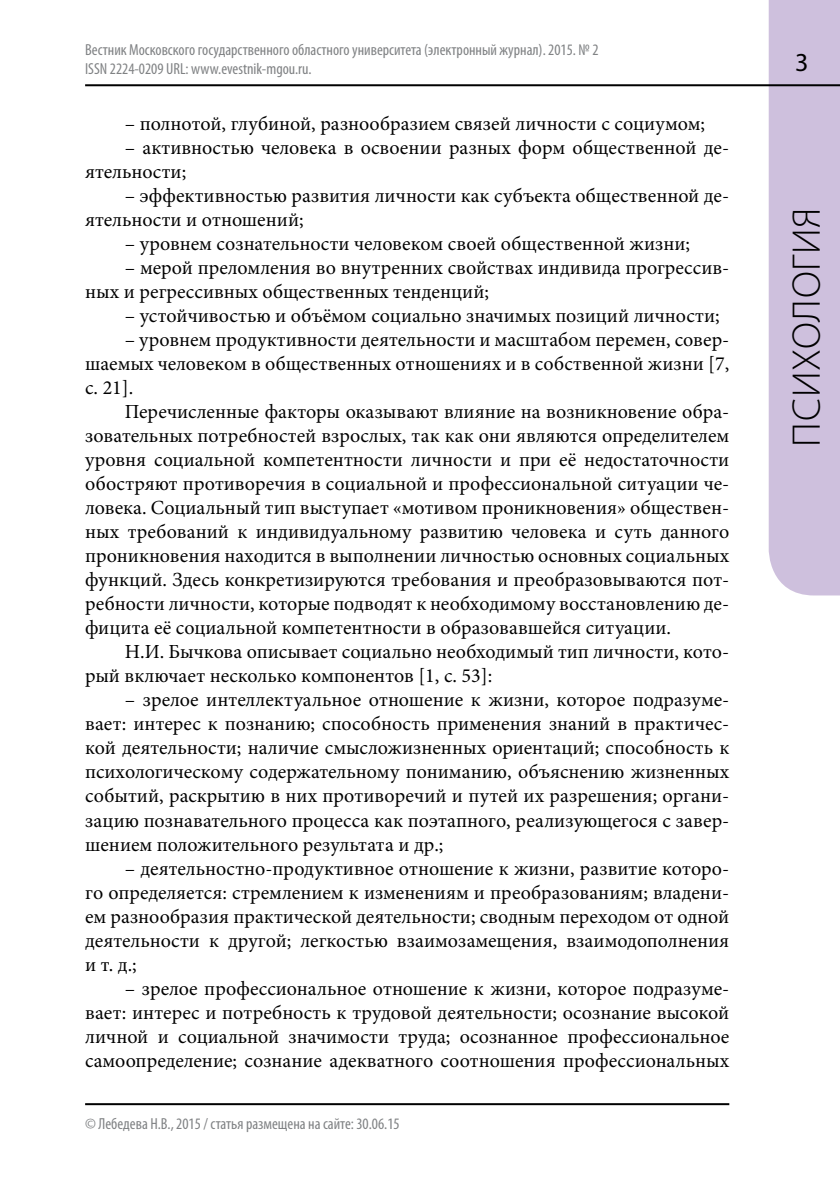
<style>
.page{position:relative;width:840px;height:1191px;background:#fff}
.page>*{position:absolute;margin:0;border:0;box-sizing:border-box;transform-origin:0 0}
.t1{font:300 40px "Myriad Pro";letter-spacing:.02em;color:#000}
.t2{font:20px/24px "Minion Pro";color:#000;text-align:justify}
.t3{font:condensed 16px/19.2px "Myriad Pro";color:#808284}
</style>
<div class="page">
<div style="left:768px;top:0;width:71px;height:595px;background:#cec0dd"></div>
<hr style="left:85px;top:84px;width:754px;height:2px;background:#000">
<hr style="left:85px;top:1103px;width:644px;height:2px;background:#000">
<svg style="left:795px;top:54px;width:11px;height:18px"></svg>
<p class="t3" style="left:85px;top:39px;width:514px">Вестник Московского государственного областного университета (электронный журнал). 2015. № 2<br>ISSN 2224-0209 URL: www.evestnik-mgou.ru.</p>
<p class="t2" style="left:125px;top:112px;width:581px">– полнотой, глубиной, разнообразием связей личности с социумом;</p>
<p class="t2" style="left:85px;top:136px;width:645px;text-indent:40px">– активностью человека в освоении разных форм общественной де&shy;ятельности;</p>
<p class="t2" style="left:85px;top:184px;width:645px;text-indent:40px">– эффективностью развития личности как субъекта общественной де&shy;ятельности и отношений;</p>
<p class="t2" style="left:125px;top:232px;width:566px">– уровнем сознательности человеком своей общественной жизни;</p>
<p class="t2" style="left:85px;top:256px;width:645px;text-indent:40px">– мерой преломления во внутренних свойствах индивида прогрессив&shy;ных и регрессивных общественных тенденций;</p>
<p class="t2" style="left:125px;top:304px;width:596px">– устойчивостью и объёмом социально значимых позиций личности;</p>
<p class="t2" style="left:85px;top:328px;width:645px;text-indent:40px">– уровнем продуктивности деятельности и масштабом перемен, совер&shy;шаемых человеком в общественных отношениях и в собственной жизни [7, с. 21].</p>
<p class="t2" style="left:85px;top:400px;width:645px;text-indent:40px">Перечисленные факторы оказывают влияние на возникновение обра&shy;зовательных потребностей взрослых, так как они являются определителем уровня социальной компетентности личности и при её недостаточности обостряют противоречия в социальной и профессиональной ситуации че&shy;ловека. Социальный тип выступает «мотивом проникновения» обществен&shy;ных требований к индивидуальному развитию человека и суть данного проникновения находится в выполнении личностью основных социальных функций. Здесь конкретизируются требования и преобразовываются пот&shy;ребности личности, которые подводят к необходимому восстановлению де&shy;фицита её социальной компетентности в образовавшейся ситуации.</p>
<p class="t2" style="left:85px;top:640px;width:645px;text-indent:40px">Н.И. Бычкова описывает социально необходимый тип личности, кото&shy;рый включает несколько компонентов [1, с. 53]:</p>
<p class="t2" style="left:85px;top:688px;width:645px;text-indent:40px">– зрелое интеллектуальное отношение к жизни, которое подразуме&shy;вает: интерес к познанию; способность применения знаний в практичес&shy;кой деятельности; наличие смысложизненных ориентаций; способность к психологическому содержательному пониманию, объяснению жизненных событий, раскрытию в них противоречий и путей их разрешения; органи&shy;зацию познавательного процесса как поэтапного, реализующегося с завер&shy;шением положительного результата и др.;</p>
<p class="t2" style="left:85px;top:856px;width:645px;text-indent:40px">– деятельностно-продуктивное отношение к жизни, развитие которо&shy;го определяется: стремлением к изменениям и преобразованиям; владени&shy;ем разнообразия практической деятельности; сводным переходом от одной деятельности к другой; легкостью взаимозамещения, взаимодополнения и т. д.;</p>
<p class="t2" style="left:85px;top:976px;width:645px;text-indent:40px">– зрелое профессиональное отношение к жизни, которое подразуме&shy;вает: интерес и потребность к трудовой деятельности; осознание высокой личной и социальной значимости труда; осознанное профессиональное самоопределение; сознание адекватного соотношения профессиональных</p>
<p class="t3" style="left:85px;top:1114px;width:316px">© Лебедева Н.В., 2015 / статья размещена на сайте: 30.06.15</p>
<h1 class="t1" style="left:782px;top:446px;width:241px;rotate:-90deg">психология</h1>
</div>
